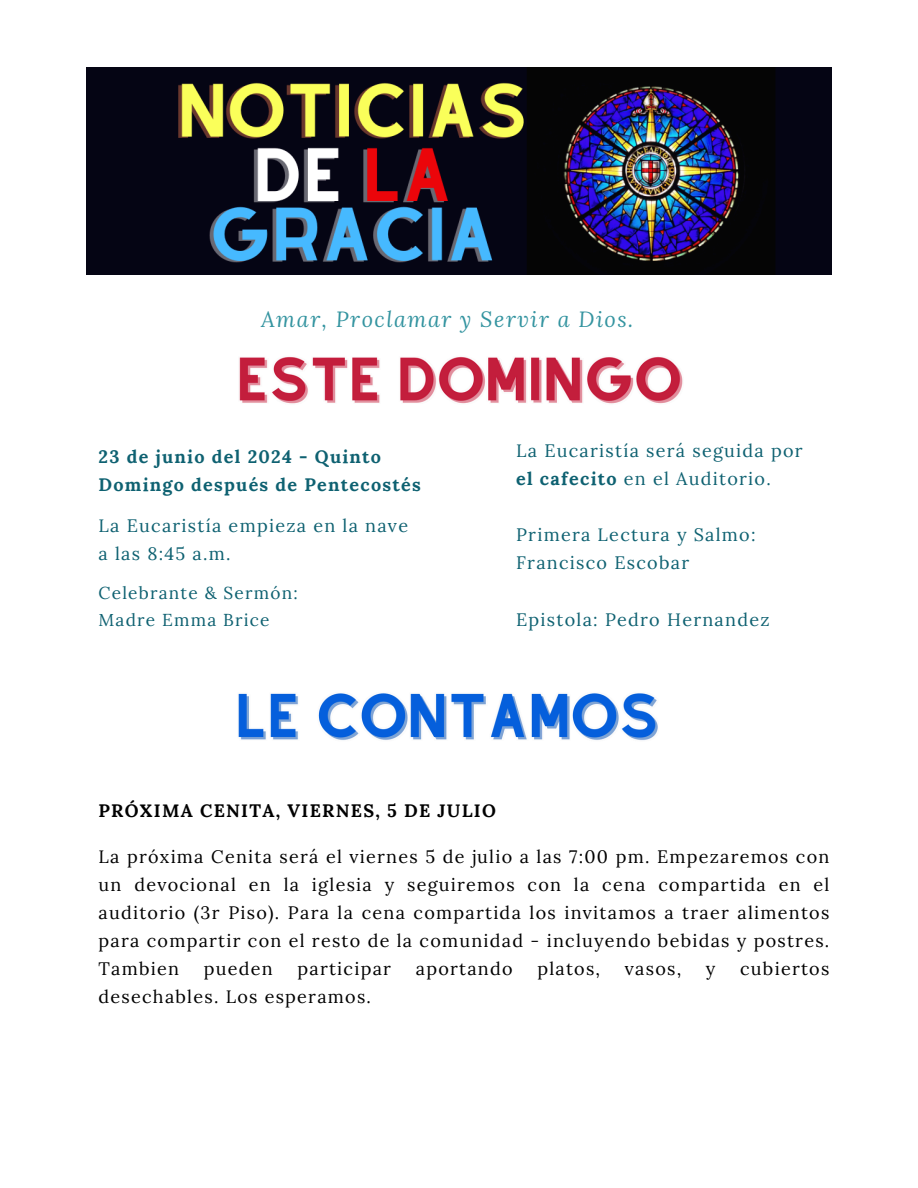
<style>
.page{position:relative;width:918px;height:1188px;background:#fff}
.page>*{position:absolute;margin:0;border:0;box-sizing:border-box;transform-origin:0 0}
.t1{font:italic 21.75px "Lora";letter-spacing:.07em;color:#3494a0}
.t2{font:18px/28px "Lora";letter-spacing:.07em;color:#000;text-align:justify}
.t3{font:18px "Lora";letter-spacing:.07em;color:#0e6171}
.t4{font:700 18px/27.8px "Lora";letter-spacing:.07em;color:#0e6171}
.t5{font:700 18px "Lora";letter-spacing:.07em;color:#000}
.t6{font:17.25px "Lora";letter-spacing:.07em;color:#0e6171}
.s1{font-weight:700}
</style>
<div class="page">
<img style="left:86px;top:67px;width:745px;height:207px">
<img style="left:239px;top:356px;width:444px;height:48px">
<img style="left:238px;top:693px;width:420px;height:48px">
<h3 class="t1" style="left:261px;top:305px;width:374px">Amar, Proclamar y Servir a Dios.</h3>
<p class="t4" style="left:99px;top:442px;width:324px">23 de junio del 2024 - Quinto<br>Domingo después de Pentecostés</p>
<p class="t3" style="left:99px;top:514px;width:311px">La Eucaristía empieza en la nave</p>
<p class="t3" style="left:99px;top:541px;width:134px">a las 8:45 a.m.</p>
<p class="t6" style="left:99px;top:582px;width:201px">Celebrante &amp; Sermón:</p>
<p class="t6" style="left:99px;top:609px;width:173px">Madre Emma Brice</p>
<p class="t3" style="left:516px;top:439px;width:288px">La Eucaristía será seguida por</p>
<p class="t3" style="left:516px;top:467px;width:256px"><span class="s1">el cafecito</span> en el Auditorio.</p>
<p class="t3" style="left:516px;top:523px;width:241px">Primera Lectura y Salmo:</p>
<p class="t3" style="left:516px;top:551px;width:175px">Francisco Escobar</p>
<p class="t3" style="left:516px;top:608px;width:255px">Epistola: Pedro Hernandez</p>
<p class="t5" style="left:99px;top:799px;width:399px">PRÓXIMA CENITA, VIERNES, 5 DE JULIO</p>
<p class="t2" style="left:99px;top:842px;width:732px">La próxima Cenita será el viernes 5 de julio a las 7:00 pm. Empezaremos con un devocional en la iglesia y seguiremos con la cena compartida en el auditorio (3r Piso). Para la cena compartida los invitamos a traer alimentos para compartir con el resto de la comunidad - incluyendo bebidas y postres.<br>Tambien</p>
<p class="t2" style="left:204px;top:954px;width:70px">pueden</p>
<p class="t2" style="left:298px;top:954px;width:95px">participar</p>
<p class="t2" style="left:416px;top:954px;width:98px">aportando</p>
<p class="t2" style="left:537px;top:954px;width:64px">platos,</p>
<p class="t2" style="left:625px;top:954px;width:58px">vasos,</p>
<p class="t2" style="left:706px;top:954px;width:11px">y</p>
<p class="t2" style="left:740px;top:954px;width:91px">cubiertos</p>
<p class="t2" style="left:99px;top:982px;width:274px">desechables. Los esperamos.</p>
</div>
